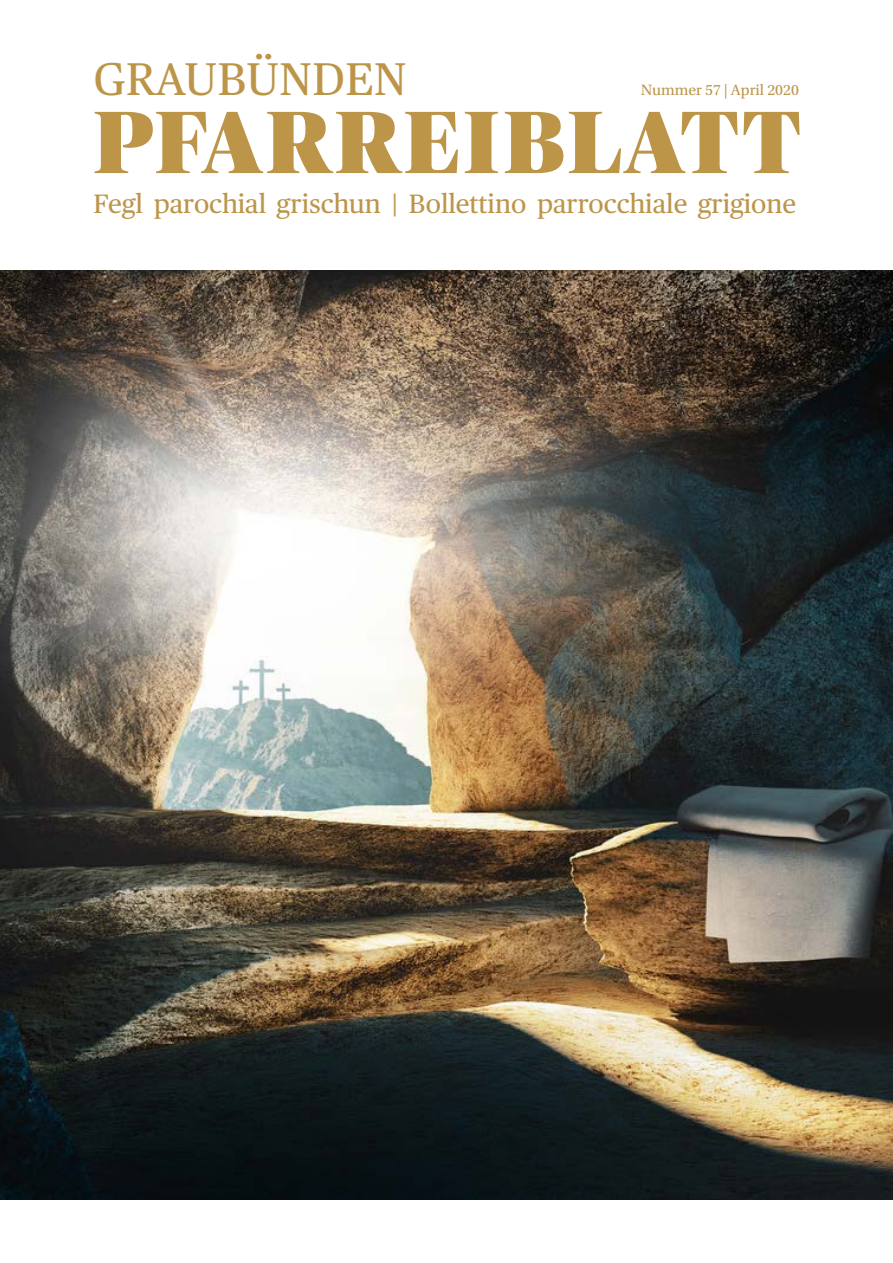
<style>
.page{position:relative;width:893px;height:1263px;background:#fff}
.page>*{position:absolute;margin:0;border:0;box-sizing:border-box;transform-origin:0 0}
.t1{font:900 88.35px "Publico Banner";letter-spacing:.045em;color:#bc9549}
.t2{font:45.75px "Publico Text";letter-spacing:.015em;color:#bc9549}
.t3{font:26.55px "Publico Text";color:#bc9549}
.t4{font:15.75px "Utopia Std";color:#bc9549}
</style>
<div class="page">
<img style="left:0;top:270px;width:893px;height:930px">
<h2 class="t2" style="left:94px;top:52px;width:314px">Graubünden</h2>
<h1 class="t1" style="left:94px;top:93px;width:708px">PFARREIBLATT</h1>
<p class="t4" style="left:641px;top:81px;width:159px">Nummer 57 | April 2020</p>
<p class="t3" style="left:94px;top:188px;width:704px">Fegl parochial grischun | Bollettino parrocchiale grigione</p>
</div>
